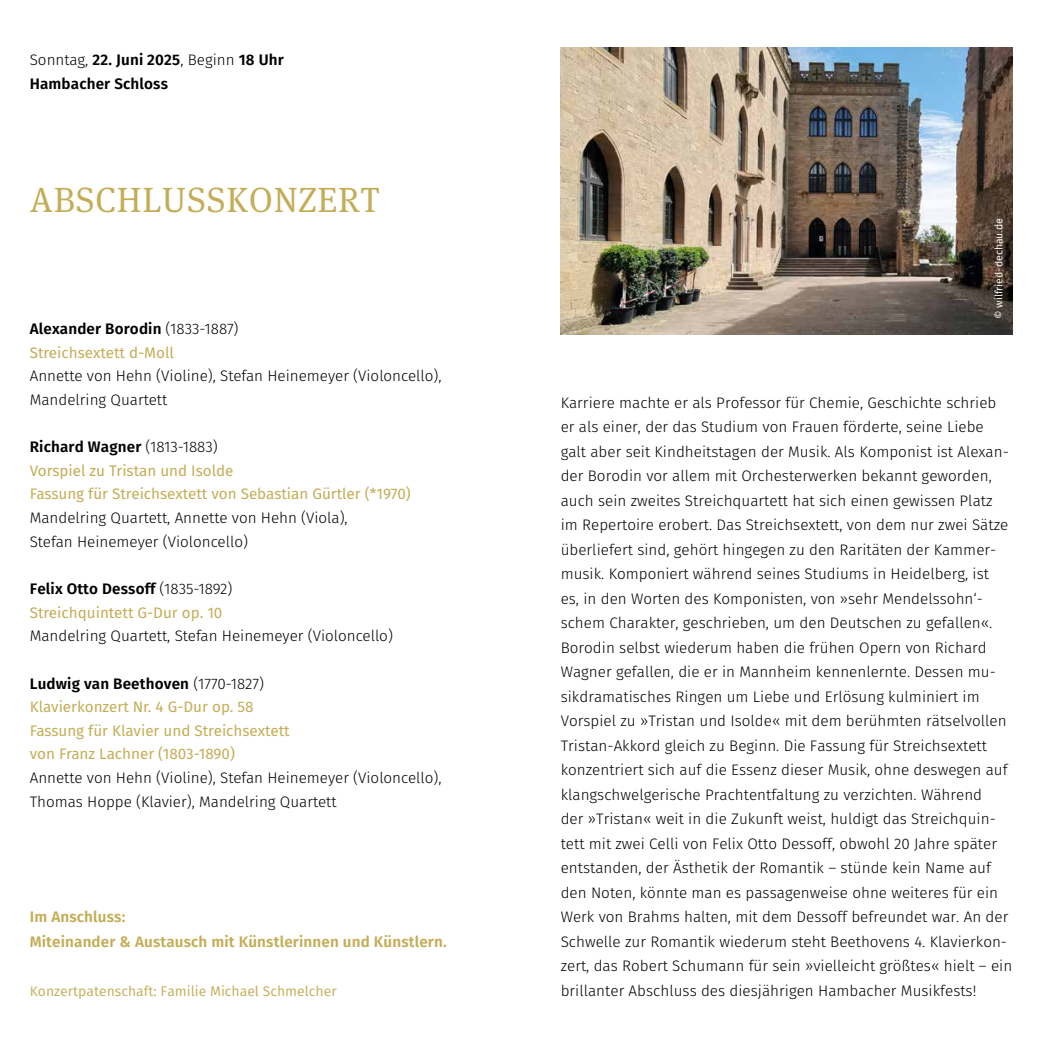
<style>
.page{position:relative;width:1042px;height:1042px;background:#fff}
.page>*{position:absolute;margin:0;border:0;box-sizing:border-box;transform-origin:0 0}
.t1{font:35px "Meta Serif Pro";letter-spacing:.025em;color:#c4ad57}
.t2{font:300 15.22px/24.5px "Fira Sans";color:#000}
.t3{font:15.22px/23.6px "Fira Sans";color:#c4ad57}
.t4{font:600 15.22px/24.5px "Fira Sans";letter-spacing:.01em;color:#c4ad57}
.t5{font:600 15.22px/24.5px "Fira Sans";letter-spacing:.01em;color:#000}
.t6{font:14px "Fira Sans";color:#c4ad57}
.t7{font:10.5px "Fira Sans";color:#fff}
.s1{font-weight:300}
.s2{font-weight:600;color:#000}
.s3{font-weight:300;color:#000}
</style>
<div class="page">
<img style="left:561px;top:47px;width:451px;height:287px">
<p class="t5" style="left:30px;top:46px;width:255px"><span class="s1">Sonntag,</span> 22. Juni 2025<span class="s1">, Beginn</span> 18 Uhr<br>Hambacher Schloss</p>
<h1 class="t1" style="left:30px;top:174px;width:351px">ABSCHLUSSKONZERT</h1>
<p class="t3" style="left:30px;top:316px;width:210px"><span class="s2">Alexander Borodin</span> <span class="s3">(1833-1887)<br></span>Streichsextett d-Moll</p>
<p class="t2" style="left:30px;top:364px;width:413px;line-height:23.6px">Annette von Hehn (Violine), Stefan Heinemeyer (Violoncello),<br>Mandelring Quartett</p>
<p class="t3" style="left:30px;top:435px;width:383px"><span class="s2">Richard Wagner</span> <span class="s3">(1813-1883)<br></span>Vorspiel zu Tristan und Isolde<br>Fassung für Streichsextett von Sebastian Gürtler (*1970)</p>
<p class="t2" style="left:30px;top:506px;width:319px;line-height:23.6px">Mandelring Quartett, Annette von Hehn (Viola),<br>Stefan Heinemeyer (Violoncello)</p>
<p class="t3" style="left:30px;top:576px;width:204px"><span class="s2">Felix Otto Dessoff</span> <span class="s3">(1835-1892)<br></span>Streichquintett G-Dur op. 10</p>
<p class="t2" style="left:30px;top:623px;width:365px">Mandelring Quartett, Stefan Heinemeyer (Violoncello)</p>
<p class="t3" style="left:30px;top:671px;width:261px"><span class="s2">Ludwig van Beethoven</span> <span class="s3">(1770-1827)<br></span>Klavierkonzert Nr. 4 G-Dur op. 58<br>Fassung für Klavier und Streichsextett von Franz Lachner (1803-1890)</p>
<p class="t2" style="left:30px;top:766px;width:413px;line-height:23.6px">Annette von Hehn (Violine), Stefan Heinemeyer (Violoncello),<br>Thomas Hoppe (Klavier), Mandelring Quartett</p>
<p class="t4" style="left:30px;top:904px;width:418px">Im Anschluss:<br>Miteinander &amp; Austausch mit Künstlerinnen und Künstlern.</p>
<p class="t6" style="left:30px;top:980px;width:308px">Konzertpatenschaft: Familie Michael Schmelcher</p>
<p class="t7" style="left:991px;top:319px;width:102px;rotate:-90deg">© wilfried-dechau.de</p>
<p class="t2" style="left:561px;top:390px;width:453px">Karriere machte er als Professor für Chemie, Geschichte schrieb er als einer, der das Studium von Frauen förderte, seine Liebe galt aber seit Kindheitstagen der Musik. Als Komponist ist Alexan&shy;der Borodin vor allem mit Orchesterwerken bekannt geworden, auch sein zweites Streichquartett hat sich einen gewissen Platz im Repertoire erobert. Das Streichsextett, von dem nur zwei Sätze überliefert sind, gehört hingegen zu den Raritäten der Kammer&shy;musik. Komponiert während seines Studiums in Heidelberg, ist<br>es, in den Worten des Komponisten, von »sehr Mendelssohn‘- schem Charakter, geschrieben, um den Deutschen zu gefallen«.<br>Borodin selbst wiederum haben die frühen Opern von Richard Wagner gefallen, die er in Mannheim kennenlernte. Dessen mu&shy;sikdramatisches Ringen um Liebe und Erlösung kulminiert im Vorspiel zu »Tristan und Isolde« mit dem berühmten rätselvollen Tristan-Akkord gleich zu Beginn. Die Fassung für Streichsextett konzentriert sich auf die Essenz dieser Musik, ohne deswegen auf klangschwelgerische Prachtentfaltung zu verzichten. Während<br>der »Tristan« weit in die Zukunft weist, huldigt das Streichquin&shy;tett mit zwei Celli von Felix Otto Dessoff, obwohl 20 Jahre später entstanden, der Ästhetik der Romantik – stünde kein Name auf den Noten, könnte man es passagenweise ohne weiteres für ein Werk von Brahms halten, mit dem Dessoff befreundet war. An der Schwelle zur Romantik wiederum steht Beethovens 4. Klavierkon&shy;zert, das Robert Schumann für sein »vielleicht größtes« hielt – ein brillanter Abschluss des diesjährigen Hambacher Musikfests!</p>
</div>
